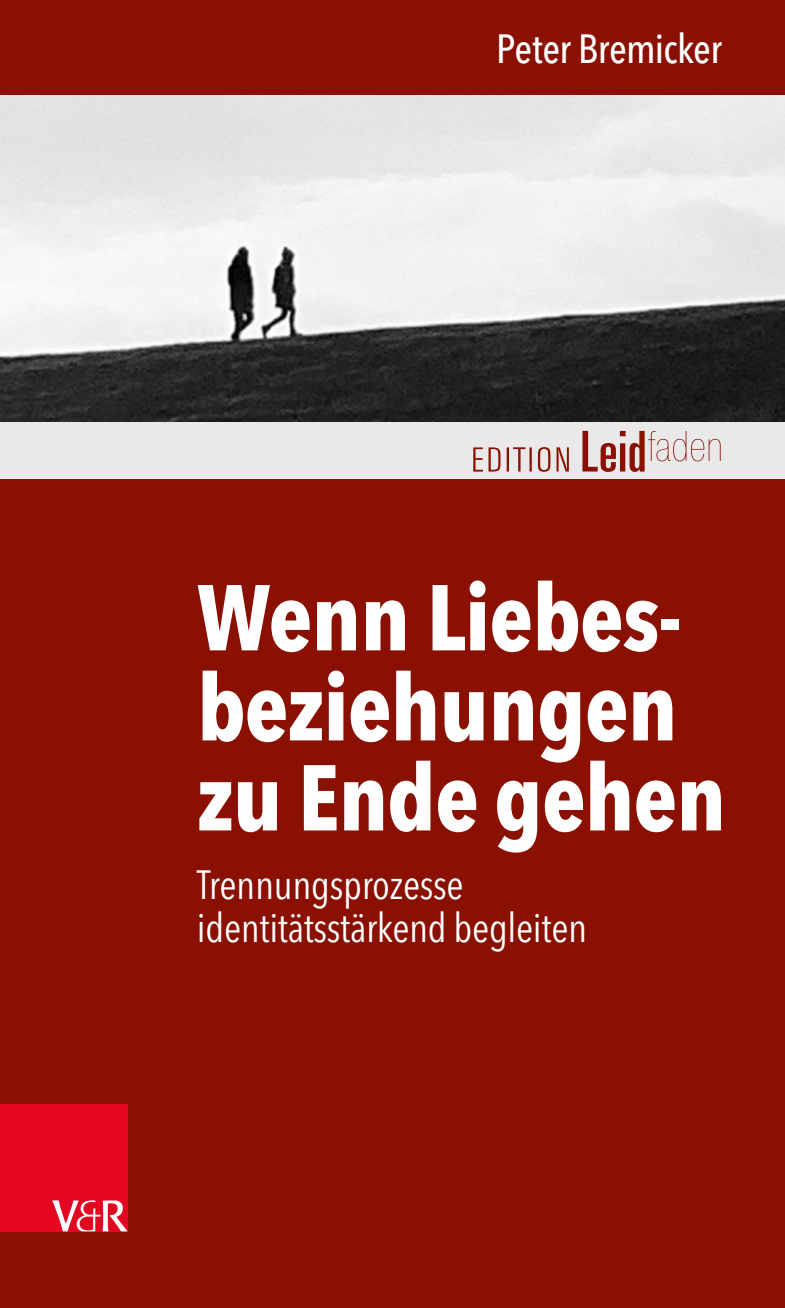
<style>
.page{position:relative;width:785px;height:1308px;background:#fff}
.page>*{position:absolute;margin:0;border:0;box-sizing:border-box;transform-origin:0 0}
.U1-Haupttitel{font:700 condensed 92.25px/90px "Avenir Next LT Pro";letter-spacing:-.01em;color:#fff}
.U1-Untertitel{font:condensed 40.5px/42.8px "Avenir Next LT Pro";letter-spacing:-.01em;color:#fff}
.U1-Autor{font:500 condensed 40.5px "Avenir Next LT Pro";letter-spacing:-.02em;color:#fff}
</style>
<div class="page">
<div style="left:0;top:0;width:784px;height:1307px;background:#8a1002"></div>
<div style="left:0;top:421px;width:784px;height:57px;background:#e9e9e9"></div>
<img style="left:0;top:96px;width:784px;height:325px">
<svg style="left:473px;top:431px;width:247px;height:41px"></svg>
<div style="left:0;top:1103px;width:128px;height:128px;background:#e40521"></div>
<svg style="left:52px;top:1200px;width:75px;height:31px"></svg>
<p class="U1-Autor" style="left:496px;top:24px;width:227px">Peter Bremicker</p>
<p class="U1-Haupttitel" style="left:197px;top:572px;width:530px">Wenn Liebes&shy;beziehungen zu Ende gehen</p>
<p class="U1-Untertitel" style="left:197px;top:863px;width:392px">Trennungsprozesse identitätsstärkend begleiten</p>
</div>
